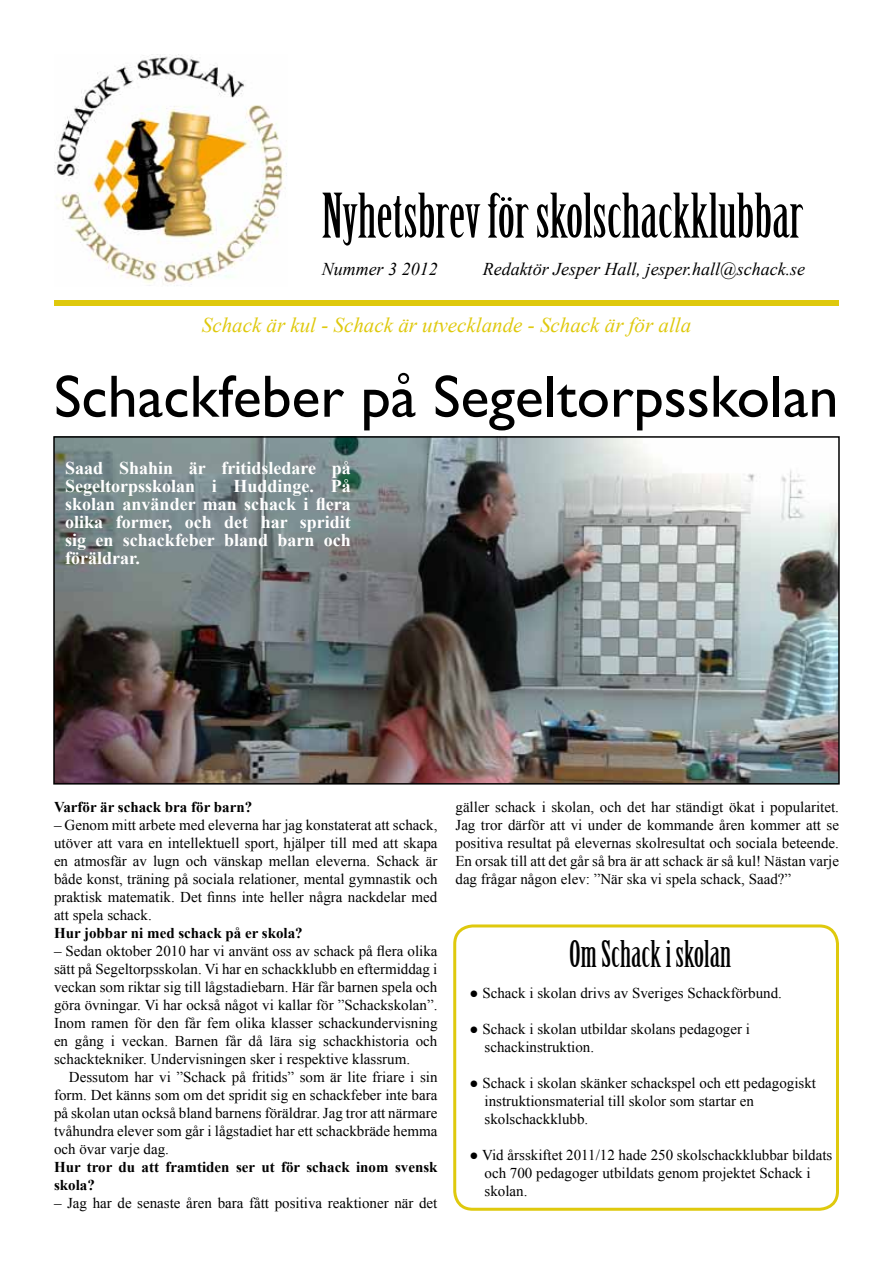
<style>
.page{position:relative;width:893px;height:1263px;background:#fff}
.page>*{position:absolute;margin:0;border:0;box-sizing:border-box;transform-origin:0 0}
.t1{font:60px "Birch Std";color:#000}
.t2{font:60px "Gill Sans";color:#000}
.t3{font:36px "Birch Std";color:#000}
.t4{font:italic 21px "Times New Roman";color:#dfc90d}
.t5{font:700 18px/18px "Times New Roman";color:#fff;text-align:justify}
.t6{font:italic 18px "Times New Roman";color:#000}
.t7{font:15px/18px "Times New Roman";color:#000;text-align:justify}
.t8{font:700 15px/18px "Times New Roman";color:#000}
</style>
<div class="page">
<img style="left:56px;top:439px;width:781px;height:342px">
<div style="left:53px;top:436px;width:787px;height:348px;border:2px solid #000"></div>
<div style="left:54px;top:300px;width:785px;height:6px;background:#dfc90d"></div>
<img style="left:54px;top:54px;width:233px;height:232px">
<div style="left:453px;top:924px;width:386px;height:287px;border:3px solid #dfc90d;border-radius:18px"></div>
<h1 class="t1" style="left:322px;top:182px;width:483px">Nyhetsbrev för skolschackklubbar</h1>
<p class="t6" style="left:322px;top:256px;width:117px">Nummer 3 2012</p>
<p class="t6" style="left:483px;top:256px;width:324px">Redaktör Jesper Hall, jesper.hall@schack.se</p>
<h3 class="t4" style="left:202px;top:311px;width:491px">Schack är kul - Schack är utvecklande - Schack är för alla</h3>
<h1 class="t2" style="left:54px;top:362px;width:786px">Schackfeber på Segeltorpsskolan</h1>
<p class="t5" style="left:65px;top:458px;width:287px">Saad Shahin är fritidsledare på Segeltorpsskolan i Huddinge. På skolan använder man schack i flera olika former, och det har spridit sig en schackfeber bland barn och föräldrar.</p>
<p class="t8" style="left:54px;top:798px;width:200px">Varför är schack bra för barn?</p>
<p class="t7" style="left:54px;top:816px;width:385px">– Genom mitt arbete med eleverna har jag konstaterat att schack, utöver att vara en intellektuell sport, hjälper till med att skapa en atmosfär av lugn och vänskap mellan eleverna. Schack är både konst, träning på sociala relationer, mental gymnastik och praktisk matematik. Det finns inte heller några nackdelar med att spela schack.</p>
<p class="t8" style="left:54px;top:924px;width:250px">Hur jobbar ni med schack på er skola?</p>
<p class="t7" style="left:54px;top:942px;width:385px">– Sedan oktober 2010 har vi använt oss av schack på flera olika sätt på Segeltorpsskolan. Vi har en schackklubb en eftermiddag i veckan som riktar sig till lågstadiebarn. Här får barnen spela och göra övningar. Vi har också något vi kallar för ”Schackskolan”.<br>Inom ramen för den får fem olika klasser schackundervisning en gång i veckan. Barnen får då lära sig schackhistoria och schacktekniker. Undervisningen sker i respektive klassrum.</p>
<p class="t7" style="left:54px;top:1068px;width:385px;text-indent:15px">Dessutom har vi ”Schack på fritids” som är lite friare i sin form. Det känns som om det spridit sig en schackfeber inte bara på skolan utan också bland barnens föräldrar. Jag tror att närmare tvåhundra elever som går i lågstadiet har ett schackbräde hemma och övar varje dag.</p>
<p class="t8" style="left:54px;top:1158px;width:385px">Hur tror du att framtiden ser ut för schack inom svensk skola?</p>
<p class="t7" style="left:54px;top:1194px;width:385px">– Jag har de senaste åren bara fått positiva reaktioner när det</p>
<p class="t7" style="left:455px;top:798px;width:385px">gäller schack i skolan, och det har ständigt ökat i popularitet.<br>Jag tror därför att vi under de kommande åren kommer att se positiva resultat på elevernas skolresultat och sociala beteende.<br>En orsak till att det går så bra är att schack är så kul! Nästan varje dag frågar någon elev: ”När ska vi spela schack, Saad?”</p>
<h2 class="t3" style="left:569px;top:933px;width:164px">Om Schack i skolan</h2>
<p class="t7" style="left:470px;top:983px;width:314px">● Schack i skolan drivs av Sveriges Schackförbund.</p>
<p class="t7" style="left:484px;top:1019px;width:267px;text-indent:-15px">● Schack i skolan utbildar skolans pedagoger i schackinstruktion.</p>
<p class="t7" style="left:484px;top:1073px;width:333px;text-align:left;text-indent:-15px">● Schack i skolan skänker schackspel och ett pedagogiskt instruktionsmaterial till skolor som startar en skolschackklubb.</p>
<p class="t7" style="left:484px;top:1145px;width:349px;text-align:left;text-indent:-15px">● Vid årsskiftet 2011/12 hade 250 skolschackklubbar bildats och 700 pedagoger utbildats genom projektet Schack i skolan.</p>
</div>
